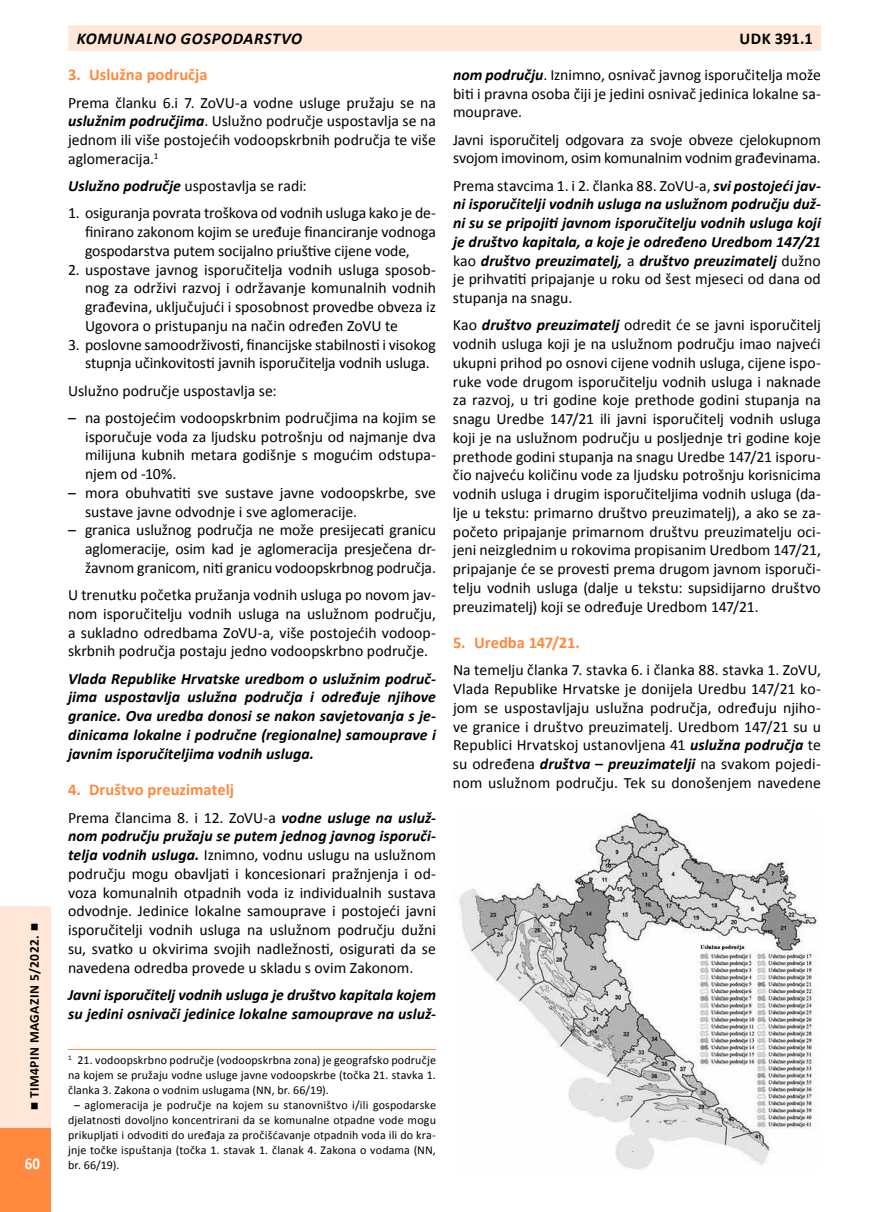
<style>
.page{position:relative;width:872px;height:1212px;background:#fff}
.page>*{position:absolute;margin:0;border:0;box-sizing:border-box;transform-origin:0 0}
.t1{font:700 16.5px "Calibri";color:#ff893e}
.t2{font:italic 700 16.5px "Calibri";letter-spacing:.04em;color:#000}
.t3{font:700 16.5px "Calibri";letter-spacing:.02em;color:#000}
.t4{font:700 16.5px "Calibri";color:#fff;scale:.9 1}
.t5{font:15.75px/18.8px "Calibri";color:#000;text-align:justify}
.t6{font:italic 700 15.75px/18.8px "Calibri";letter-spacing:.005em;color:#000;text-align:justify}
.t7{font:700 13.5px "Calibri";letter-spacing:.03em;color:#000}
.t8{font:12px/15px "Calibri";letter-spacing:.01em;color:#000;text-align:justify}
.s1{font-weight:700;font-style:italic}
.s2{font-weight:400;font-style:normal}
</style>
<div class="page">
<div style="left:0;top:1113px;width:51px;height:99px;background:#ff893e"></div>
<div style="left:68px;top:26px;width:753px;height:25px;background:#ffe7d8"></div>
<div style="left:0;top:906px;width:51px;height:221px;background:#ffe7d8"></div>
<hr style="left:68px;top:1049px;width:368px;height:1px;background:#ff893e">
<img style="left:459px;top:812px;width:358px;height:358px">
<p class="t7" style="left:26px;top:1098px;width:164px;rotate:-90deg">TIM4PIN MAGAZIN 5/2022.</p>
<p class="t4" style="left:25px;top:1152px;width:18px">60</p>
<p class="t2" style="left:77px;top:28px;width:227px">KOMUNALNO GOSPODARSTVO</p>
<p class="t3" style="left:739px;top:28px;width:75px">UDK 391.1</p>
<p class="t1" style="left:68px;top:64px;width:141px">3. Uslužna područja</p>
<p class="t5" style="left:68px;top:93px;width:369px">Prema članku 6.i 7. ZoVU-a vodne usluge pružaju se na <span class="s1">uslužnim područjima</span>. Uslužno područje uspostavlja se na jednom ili više postojećih vodoopskrbnih područja te više aglomeracija.<sup>1</sup></p>
<p class="t5" style="left:68px;top:177px;width:240px"><span class="s1">Uslužno područje</span> uspostavlja se radi:</p>
<p class="t5" style="left:85px;top:204px;width:352px;text-indent:-17px">1. osiguranja povrata troškova od vodnih usluga kako je de&shy;finirano zakonom kojim se uređuje financiranje vodnoga gospodarstva putem socijalno priuštive cijene vode,</p>
<p class="t5" style="left:85px;top:260px;width:352px;text-indent:-17px">2. uspostave javnog isporučitelja vodnih usluga sposob&shy;nog za održivi razvoj i održavanje komunalnih vodnih građevina, uključujući i sposobnost provedbe obveza iz Ugovora o pristupanju na način određen ZoVU te</p>
<p class="t5" style="left:85px;top:335px;width:352px;text-indent:-17px">3. poslovne samoodrživosti, financijske stabilnosti i visokog stupnja učinkovitosti javnih isporučitelja vodnih usluga.</p>
<p class="t5" style="left:68px;top:381px;width:210px">Uslužno područje uspostavlja se:</p>
<p class="t5" style="left:85px;top:408px;width:352px;text-indent:-17px">– na postojećim vodoopskrbnim područjima na kojim se isporučuje voda za ljudsku potrošnju od najmanje dva milijuna kubnih metara godišnje s mogućim odstupa&shy;njem od -10%.</p>
<p class="t5" style="left:85px;top:483px;width:352px;text-indent:-17px">– mora obuhvatiti sve sustave javne vodoopskrbe, sve sustave javne odvodnje i sve aglomeracije.</p>
<p class="t5" style="left:85px;top:521px;width:352px;text-indent:-17px">– granica uslužnog područja ne može presijecati granicu aglomeracije, osim kad je aglomeracija presječena dr&shy;žavnom granicom, niti granicu vodoopskrbnog područja.</p>
<p class="t5" style="left:68px;top:585px;width:369px">U trenutku početka pružanja vodnih usluga po novom jav&shy;nom isporučitelju vodnih usluga na uslužnom području, a sukladno odredbama ZoVU-a, više postojećih vodoop&shy;skrbnih područja postaju jedno vodoopskrbno područje.</p>
<p class="t6" style="left:68px;top:669px;width:369px">Vlada Republike Hrvatske uredbom o uslužnim područ&shy;jima uspostavlja uslužna područja i određuje njihove granice. Ova uredba donosi se nakon savjetovanja s je&shy;dinicama lokalne i područne (regionalne) samouprave i javnim isporučiteljima vodnih usluga.</p>
<p class="t1" style="left:68px;top:779px;width:167px">4. Društvo preuzimatelj</p>
<p class="t5" style="left:68px;top:808px;width:369px">Prema člancima 8. i 12. ZoVU-a <span class="s1">vodne usluge na usluž&shy;nom području pružaju se putem jednog javnog isporuči&shy;telja vodnih usluga.</span> Iznimno, vodnu uslugu na uslužnom području mogu obavljati i koncesionari pražnjenja i od&shy;voza komunalnih otpadnih voda iz individualnih sustava odvodnje. Jedinice lokalne samouprave i postojeći javni isporučitelji vodnih usluga na uslužnom području dužni su, svatko u okvirima svojih nadležnosti, osigurati da se navedena odredba provede u skladu s ovim Zakonom.</p>
<p class="t6" style="left:68px;top:985px;width:369px">Javni isporučitelj vodnih usluga je društvo kapitala kojem su jedini osnivači jedinice lokalne samouprave na usluž-</p>
<p class="t8" style="left:68px;top:1053px;width:369px"><sup>1</sup> 21. vodoopskrbno područje (vodoopskrbna zona) je geografsko područje na kojem se pružaju vodne usluge javne vodoopskrbe (točka 21. stavka 1. članka 3. Zakona o vodnim uslugama (NN, br. 66/19).</p>
<p class="t8" style="left:68px;top:1098px;width:369px;text-indent:6px">– aglomeracija je područje na kojem su stanovništvo i/ili gospodarske djelatnosti dovoljno koncentrirani da se komunalne otpadne vode mogu prikupljati i odvoditi do uređaja za pročišćavanje otpadnih voda ili do kra&shy;jnje točke ispuštanja (točka 1. stavak 1. članak 4. Zakona o vodama (NN, br. 66/19).</p>
<p class="t5" style="left:453px;top:65px;width:369px"><span class="s1">nom području</span>. Iznimno, osnivač javnog isporučitelja može biti i pravna osoba čiji je jedini osnivač jedinica lokalne sa&shy;mouprave.</p>
<p class="t5" style="left:453px;top:130px;width:369px">Javni isporučitelj odgovara za svoje obveze cjelokupnom svojom imovinom, osim komunalnim vodnim građevinama.</p>
<p class="t6" style="left:453px;top:176px;width:369px"><span class="s2">Prema stavcima 1. i 2. članka 88. ZoVU-a,</span> svi postojeći jav&shy;ni isporučitelji vodnih usluga na uslužnom području duž&shy;ni su se pripojiti javnom isporučitelju vodnih usluga koji je društvo kapitala, a koje je određeno Uredbom 147/21 <span class="s2">kao</span> društvo preuzimatelj, <span class="s2">a</span> društvo preuzimatelj <span class="s2">dužno je prihvatiti pripajanje u roku od šest mjeseci od dana od stupanja na snagu.</span></p>
<p class="t5" style="left:453px;top:316px;width:369px">Kao <span class="s1">društvo preuzimatelj</span> odredit će se javni isporučitelj vodnih usluga koji je na uslužnom području imao najveći ukupni prihod po osnovi cijene vodnih usluga, cijene ispo&shy;ruke vode drugom isporučitelju vodnih usluga i naknade za razvoj, u tri godine koje prethode godini stupanja na snagu Uredbe 147/21 ili javni isporučitelj vodnih usluga koji je na uslužnom području u posljednje tri godine koje prethode godini stupanja na snagu Uredbe 147/21 isporu&shy;čio najveću količinu vode za ljudsku potrošnju korisnicima vodnih usluga i drugim isporučiteljima vodnih usluga (da&shy;lje u tekstu: primarno društvo preuzimatelj), a ako se za&shy;početo pripajanje primarnom društvu preuzimatelju oci&shy;jeni neizglednim u rokovima propisanim Uredbom 147/21, pripajanje će se provesti prema drugom javnom isporuči&shy;telju vodnih usluga (dalje u tekstu: supsidijarno društvo preuzimatelj) koji se određuje Uredbom 147/21.</p>
<p class="t1" style="left:453px;top:632px;width:128px">5. Uredba 147/21.</p>
<p class="t5" style="left:453px;top:661px;width:369px">Na temelju članka 7. stavka 6. i članka 88. stavka 1. ZoVU, Vlada Republike Hrvatske je donijela Uredbu 147/21 ko&shy;jom se uspostavljaju uslužna područja, određuju njiho&shy;ve granice i društvo preuzimatelj. Uredbom 147/21 su u Republici Hrvatskoj ustanovljena 41 <span class="s1">uslužna područja</span> te su određena <span class="s1">društva – preuzimatelji</span> na svakom pojedi&shy;nom uslužnom području. Tek su donošenjem navedene</p>
</div>
